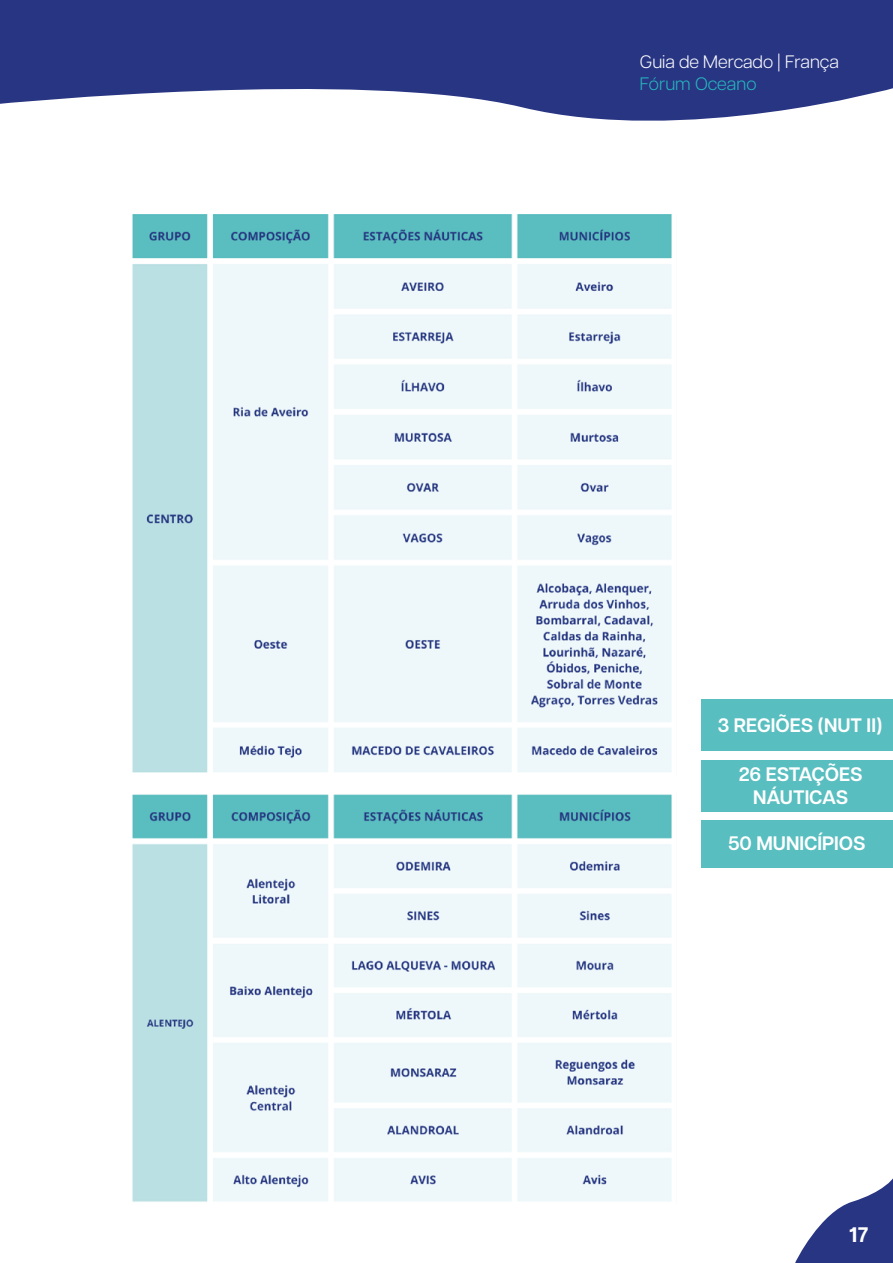
<style>
.page{position:relative;width:893px;height:1263px;background:#fff}
.page>*{position:absolute;margin:0;border:0;box-sizing:border-box;transform-origin:0 0}
.t1{font:700 21px "Articulat CF";color:#fff}
.t2{font:600 19.5px/23.4px "Articulat CF";color:#fff;text-align:center}
.t3{font:300 18px "Articulat CF";color:#fff}
.t4{font:300 18px "Articulat CF";color:#26b7bd}
</style>
<div class="page">
<svg style="left:795px;top:1178px;width:98px;height:85px"></svg>
<svg style="left:0;top:0;width:893px;height:121px;fill:#283583"></svg>
<img style="left:132px;top:794px;width:540px;height:408px">
<img style="left:132px;top:215px;width:540px;height:558px">
<div style="left:702px;top:699px;width:191px;height:52px;background:#59bec0"></div>
<div style="left:702px;top:760px;width:191px;height:52px;background:#59bec0"></div>
<div style="left:702px;top:820px;width:191px;height:47px;background:#59bec0"></div>
<p class="t3" style="left:640px;top:49px;width:201px">Guia de Mercado | França</p>
<p class="t4" style="left:640px;top:71px;width:118px">Fórum Oceano</p>
<p class="t2" style="left:718px;top:713px;width:166px">3 REGIÕES (NUT II)</p>
<p class="t2" style="left:739px;top:762px;width:125px">26 ESTAÇÕES<br>NÁUTICAS</p>
<p class="t2" style="left:728px;top:831px;width:139px">50 MUNICÍPIOS</p>
<p class="t1" style="left:849px;top:1219px;width:21px">17</p>
</div>
